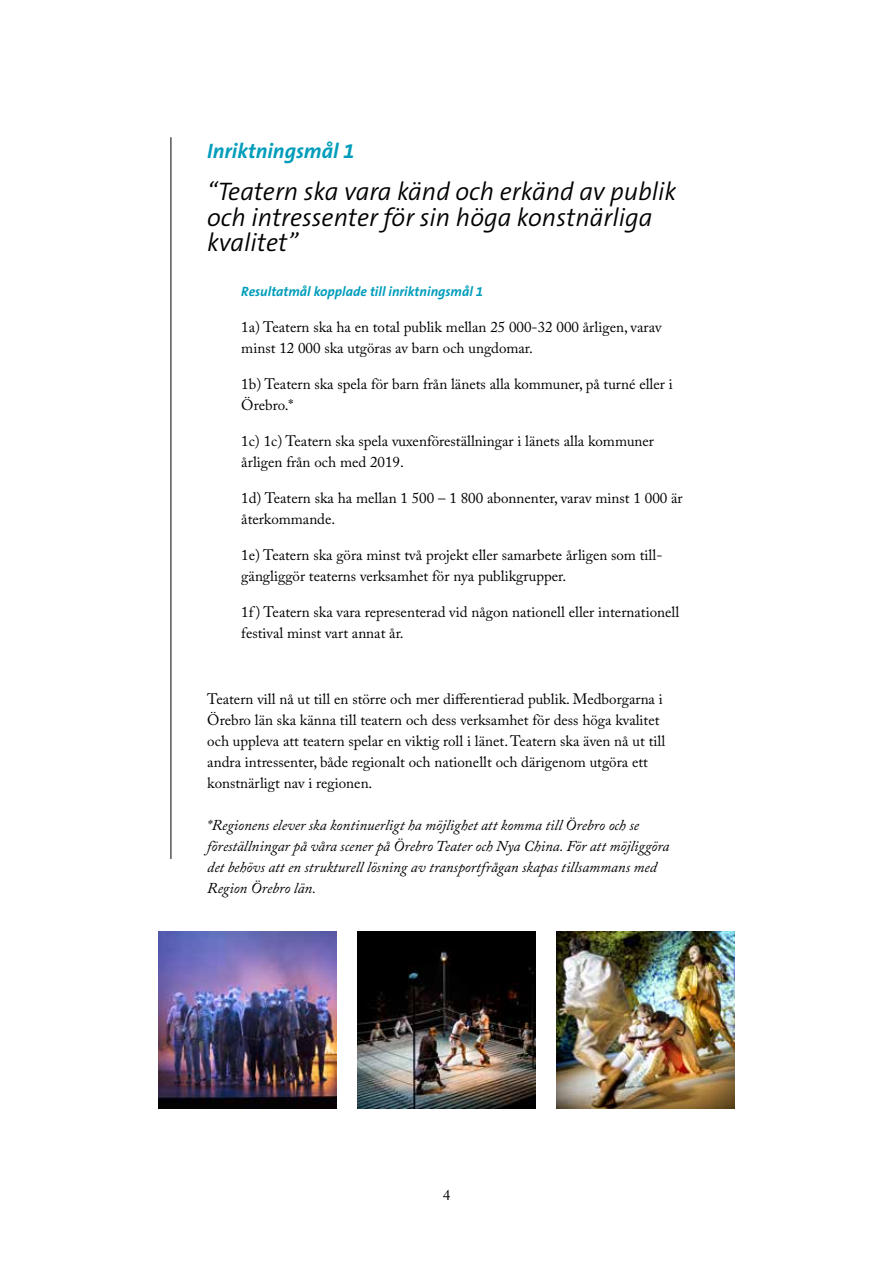
<style>
.page{position:relative;width:893px;height:1263px;background:#fff}
.page>*{position:absolute;margin:0;border:0;box-sizing:border-box;transform-origin:0 0}
.t1{font:italic 300 25.5px/25.5px "The Sans B W4";color:#000}
.t2{font:italic 700 21px "The Sans B W7";color:#009dbb}
.t3{font:15px/21px "Adobe Caslon Pro";color:#000}
.t4{font:15px/21px "Adobe Caslon Pro";color:#000101}
.t5{font:italic 15px/21px "Adobe Caslon Pro";color:#000101}
.t6{font:italic 700 13.5px "The Sans B W7";color:#009dbb}
</style>
<div class="page">
<hr style="left:171px;top:137px;width:1px;height:722px;background:#000">
<img style="left:159px;top:931px;width:177px;height:178px">
<img style="left:358px;top:931px;width:177px;height:178px">
<img style="left:557px;top:931px;width:177px;height:177px">
<h2 class="t2" style="left:207px;top:137px;width:149px">Inriktningsmål 1</h2>
<h1 class="t1" style="left:207px;top:180px;width:471px">“Teatern ska vara känd och erkänd av publik och intressenter för sin höga konstnärliga kvalitet”</h1>
<p class="t6" style="left:241px;top:283px;width:243px">Resultatmål kopplade till inriktningsmål 1</p>
<p class="t3" style="left:241px;top:317px;width:422px">1a) Teatern ska ha en total publik mellan 25 000-32 000 årligen, varav minst 12 000 ska utgöras av barn och ungdomar.</p>
<p class="t3" style="left:241px;top:374px;width:433px">1b) Teatern ska spela för barn från länets alla kommuner, på turné eller i<br>Örebro.*</p>
<p class="t3" style="left:241px;top:431px;width:414px">1c) 1c) Teatern ska spela vuxenföreställningar i länets alla kommuner årligen från och med 2019.</p>
<p class="t3" style="left:241px;top:488px;width:443px">1d) Teatern ska ha mellan 1 500 – 1 800 abonnenter, varav minst 1 000 är återkommande.</p>
<p class="t3" style="left:241px;top:545px;width:423px">1e) Teatern ska göra minst två projekt eller samarbete årligen som till&shy;gängliggör teaterns verksamhet för nya publikgrupper.</p>
<p class="t3" style="left:241px;top:602px;width:439px">1f ) Teatern ska vara representerad vid någon nationell eller internationell festival minst vart annat år.</p>
<p class="t4" style="left:207px;top:689px;width:459px">Teatern vill nå ut till en större och mer differentierad publik. Medborgarna i Örebro län ska känna till teatern och dess verksamhet för dess höga kvalitet och uppleva att teatern spelar en viktig roll i länet. Teatern ska även nå ut till andra intressenter, både regionalt och nationellt och därigenom utgöra ett konstnärligt nav i regionen.</p>
<p class="t5" style="left:207px;top:815px;width:464px">*Regionens elever ska kontinuerligt ha möjlighet att komma till Örebro och se föreställningar på våra scener på Örebro Teater och Nya China. För att möjliggöra det behövs att en strukturell lösning av transportfrågan skapas tillsammans med Region Örebro län.</p>
<p class="t3" style="left:443px;top:1184px;width:9px">4</p>
</div>
